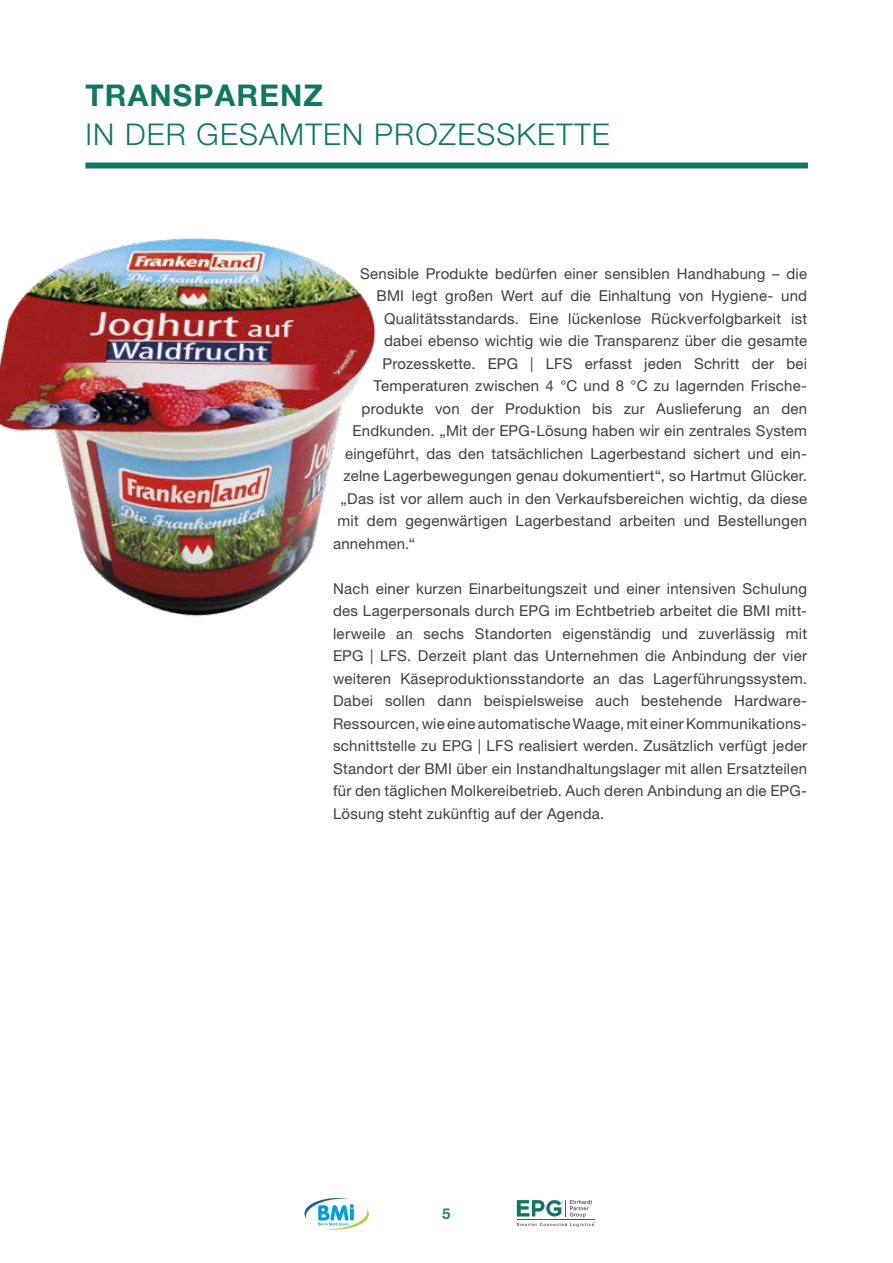
<style>
.page{position:relative;width:893px;height:1263px;background:#fff}
.page>*{position:absolute;margin:0;border:0;box-sizing:border-box;transform-origin:0 0}
.t1{font:300 30px "Helvetica Neue LT Pro";letter-spacing:.04em;color:#107760}
.t2{font:700 30px "Helvetica Neue LT Pro";letter-spacing:.04em;color:#107760}
.t3{font:15px/22.5px "Helvetica Neue LT Pro";letter-spacing:.015em;color:#3f3e3e;text-align:justify}
.t4{font:700 15px "Helvetica Neue LT Pro";color:#33816c}
</style>
<div class="page">
<svg style="left:517px;top:1200px;width:77px;height:27px"></svg>
<svg style="left:304px;top:1198px;width:65px;height:31px"></svg>
<div style="left:85px;top:162px;width:723px;height:6px;background:#107760"></div>
<img style="left:0;top:237px;width:376px;height:380px">
<h1 class="t2" style="left:85px;top:77px;width:239px">TRANSPARENZ</h1>
<h1 class="t1" style="left:85px;top:116px;width:526px">IN DER GESAMTEN PROZESSKETTE</h1>
<p class="t3" style="left:360px;top:262px;width:449px">Sensible Produkte bedürfen einer sensiblen Handhabung – die</p>
<p class="t3" style="left:377px;top:284px;width:432px">BMI legt großen Wert auf die Einhaltung von Hygiene- und</p>
<p class="t3" style="left:384px;top:307px;width:425px">Qualitätsstandards. Eine lückenlose Rückverfolgbarkeit ist</p>
<p class="t3" style="left:384px;top:329px;width:424px">dabei ebenso wichtig wie die Transparenz über die gesamte</p>
<p class="t3" style="left:383px;top:352px;width:426px">Prozesskette. EPG | LFS erfasst jeden Schritt der bei</p>
<p class="t3" style="left:374px;top:374px;width:433px">Temperaturen zwischen 4 °C und 8 °C zu lagernden Frische-</p>
<p class="t3" style="left:362px;top:397px;width:447px">produkte von der Produktion bis zur Auslieferung an den</p>
<p class="t3" style="left:353px;top:419px;width:456px">Endkunden. „Mit der EPG-Lösung haben wir ein zentrales System</p>
<p class="t3" style="left:345px;top:442px;width:463px">eingeführt, das den tatsächlichen Lagerbestand sichert und ein-</p>
<p class="t3" style="left:344px;top:464px;width:465px">zelne Lagerbewegungen genau dokumentiert“, so Hartmut Glücker.</p>
<p class="t3" style="left:341px;top:487px;width:468px">„Das ist vor allem auch in den Verkaufsbereichen wichtig, da diese</p>
<p class="t3" style="left:338px;top:509px;width:471px">mit dem gegenwärtigen Lagerbestand arbeiten und Bestellungen</p>
<p class="t3" style="left:333px;top:532px;width:84px">annehmen.“</p>
<p class="t3" style="left:333px;top:577px;width:476px">Nach einer kurzen Einarbeitungszeit und einer intensiven Schulung des Lagerpersonals durch EPG im Echtbetrieb arbeitet die BMI mitt&shy;lerweile an sechs Standorten eigenständig und zuverlässig mit EPG | LFS. Derzeit plant das Unternehmen die Anbindung der vier weiteren Käseproduktionsstandorte an das Lagerführungssystem.<br>Dabei sollen dann beispielsweise auch bestehende Hardware-Ressourcen, wie eine automatische Waage, mit einer Kommunikations&shy;schnittstelle zu EPG | LFS realisiert werden. Zusätzlich verfügt jeder Standort der BMI über ein Instandhaltungslager mit allen Ersatzteilen für den täglichen Molkereibetrieb. Auch deren Anbindung an die EPG-Lösung steht zukünftig auf der Agenda.</p>
<p class="t4" style="left:442px;top:1205px;width:10px">5</p>
</div>
